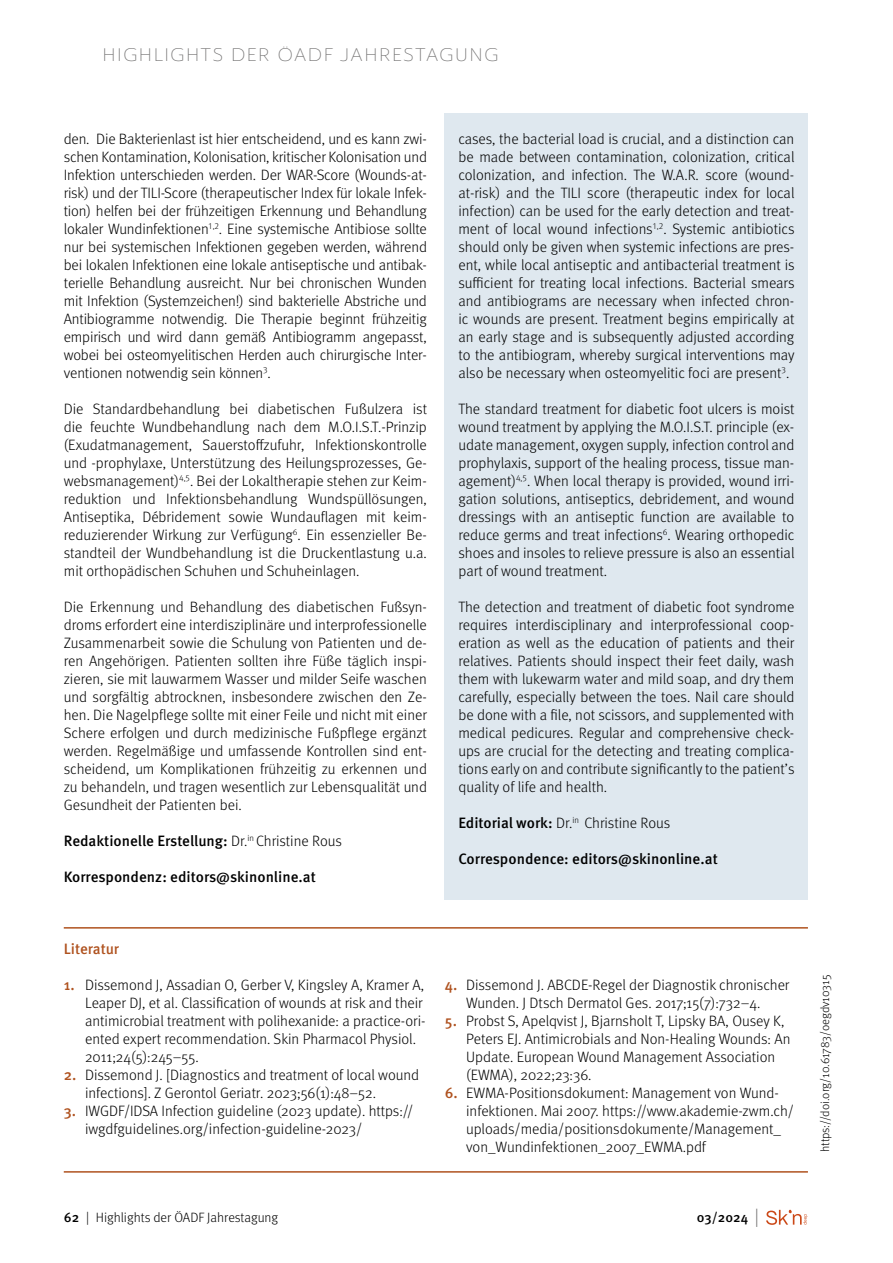
<style>
.page{position:relative;width:893px;height:1263px;background:#fff}
.page>*{position:absolute;margin:0;border:0;box-sizing:border-box;transform-origin:0 0}
.t1{font:300 expanded 18px "Ainslie Sans";letter-spacing:.05em;color:#706f6f}
.Text{font:300 15px/18px "Meta Pro";color:#000}
.Text_ENG{font:300 15px/18px "Meta Pro";color:#000;text-align:justify}
.Text-2{font:500 15px "Meta Pro";color:#000}
.t2{font:500 15px "Meta Pro";letter-spacing:-.005em;color:#af521f}
.t3{font:300 13.5px "Meta Pro";color:#000}
.t4{font:500 13.5px "Meta Pro";color:#000}
.t5{font:300 12px "Meta Pro";color:#000}
.s1{font-weight:300}
.s2{font-weight:500}
.s3{font-weight:500;color:#af521f}
.s4{font-weight:300;font-size:18.9px;color:#706f6f}
</style>
<div class="page">
<svg style="left:766px;top:1210px;width:41px;height:15px"></svg>
<div style="left:445px;top:114px;width:363px;height:786px;background:#dfe8ef"></div>
<hr style="left:64px;top:927px;width:744px;height:1px;background:#af521f">
<hr style="left:64px;top:1171px;width:744px;height:1px;background:#af521f">
<p class="t1" style="left:102px;top:44px;width:353px">HIGH LIGHTS DER ÖADF JAH RESTAGUNG</p>
<p class="Text" style="left:64px;top:129px;width:365px;text-align:justify">den. Die Bakterienlast ist hier entscheidend, und es kann zwi&shy;schen Kontamination, Kolonisation, kritischer Kolonisation und Infektion unterschieden werden. Der WAR-Score (Wounds-at&shy;risk) und der TILI-Score (therapeutischer Index für lokale Infek&shy;tion) helfen bei der frühzeitigen Erkennung und Behandlung lokaler Wundinfektionen<sup>1,2</sup>. Eine systemische Antibiose sollte nur bei systemischen Infektionen gegeben werden, während bei lokalen Infektionen eine lokale antiseptische und antibak&shy;terielle Behandlung ausreicht. Nur bei chronischen Wunden mit Infektion (Systemzeichen!) sind bakterielle Abstriche und Antibiogramme notwendig. Die Therapie beginnt frühzeitig empirisch und wird dann gemäß Antibiogramm angepasst, wobei bei osteomyelitischen Herden auch chirurgische Inter&shy;ventionen notwendig sein können<sup>3</sup>.</p>
<p class="Text" style="left:64px;top:399px;width:365px;text-align:justify">Die Standardbehandlung bei diabetischen Fußulzera ist die feuchte Wundbehandlung nach dem M.O.I.S.T.-Prinzip (Exudatmanagement, Sauerstoffzufuhr, Infektionskontrolle und -prophylaxe, Unterstützung des Heilungsprozesses, Ge&shy;websmanagement)<sup>4,5</sup>. Bei der Lokaltherapie stehen zur Keim&shy;reduktion und Infektionsbehandlung Wundspüllösungen, Antiseptika, Débridement sowie Wundauflagen mit keim&shy;reduzierender Wirkung zur Verfügung<sup>6</sup>. Ein essenzieller Be&shy;standteil der Wundbehandlung ist die Druckentlastung u.a. mit orthopädischen Schuhen und Schuheinlagen.</p>
<p class="Text" style="left:64px;top:597px;width:365px;text-align:justify">Die Erkennung und Behandlung des diabetischen Fußsyn&shy;droms erfordert eine interdisziplinäre und interprofessionelle Zusammenarbeit sowie die Schulung von Patienten und de&shy;ren Angehörigen. Patienten sollten ihre Füße täglich inspi&shy;zieren, sie mit lauwarmem Wasser und milder Seife waschen und sorgfältig abtrocknen, insbesondere zwischen den Ze&shy;hen. Die Nagelpflege sollte mit einer Feile und nicht mit einer Schere erfolgen und durch medizinische Fußpflege ergänzt werden. Regelmäßige und umfassende Kontrollen sind ent&shy;scheidend, um Komplikationen frühzeitig zu erkennen und zu behandeln, und tragen wesentlich zur Lebensqualität und Gesundheit der Patienten bei.</p>
<p class="Text-2" style="left:64px;top:829px;width:280px">Redaktionelle Erstellung: <span class="s1">Dr.</span><sup>in</sup> <span class="s1">Christine Rous</span></p>
<p class="Text-2" style="left:64px;top:865px;width:254px">Korrespondenz: editors@skinonline.at</p>
<p class="Text_ENG" style="left:458px;top:129px;width:338px">cases, the bacterial load is crucial, and a distinction can be made between contamination, colonization, critical colonization, and infection. The W.A.R. score (wound&shy;at-risk) and the TILI score (therapeutic index for local infection) can be used for the early detection and treat&shy;ment of local wound infections<sup>1,2</sup>. Systemic antibiotics should only be given when systemic infections are pres&shy;ent, while local antiseptic and antibacterial treatment is sufficient for treating local infections. Bacterial smears and antibiograms are necessary when infected chron&shy;ic wounds are present. Treatment begins empirically at an early stage and is subsequently adjusted according to the antibiogram, whereby surgical interventions may also be necessary when osteomyelitic foci are present<sup>3</sup>.</p>
<p class="Text_ENG" style="left:458px;top:399px;width:338px">The standard treatment for diabetic foot ulcers is moist wound treatment by applying the M.O.I.S.T. principle (ex&shy;udate management, oxygen supply, infection control and prophylaxis, support of the healing process, tissue man&shy;agement)<sup>4,5</sup>. When local therapy is provided, wound irri&shy;gation solutions, antiseptics, debridement, and wound dressings with an antiseptic function are available to reduce germs and treat infections<sup>6</sup>. Wearing orthopedic shoes and insoles to relieve pressure is also an essential part of wound treatment.</p>
<p class="Text_ENG" style="left:458px;top:597px;width:338px">The detection and treatment of diabetic foot syndrome requires interdisciplinary and interprofessional coop&shy;eration as well as the education of patients and their relatives. Patients should inspect their feet daily, wash them with lukewarm water and mild soap, and dry them carefully, especially between the toes. Nail care should be done with a file, not scissors, and supplemented with medical pedicures. Regular and comprehensive check&shy;ups are crucial for the detecting and treating complica&shy;tions early on and contribute significantly to the patient’s quality of life and health.</p>
<p class="Text" style="left:458px;top:813px;width:213px"><span class="s2">Editorial work:</span> Dr.<sup>in</sup> Christine Rous</p>
<p class="Text-2" style="left:458px;top:847px;width:261px">Correspondence: editors@skinonline.at</p>
<p class="t2" style="left:64px;top:937px;width:57px">Literatur</p>
<p class="Text" style="left:85px;top:975px;width:342px;text-indent:-21px"><span class="s3">1.</span> Dissemond J, Assadian O, Gerber V, Kingsley A, Kramer A, Leaper DJ, et al. Classification of wounds at risk and their antimicrobial treatment with polihexanide: a practice-ori&shy;ented expert recommendation. Skin Pharmacol Physiol.<br>2011;24(5):245–55.</p>
<p class="Text" style="left:85px;top:1065px;width:336px;text-indent:-21px"><span class="s3">2.</span> Dissemond J. [Diagnostics and treatment of local wound infections]. Z Gerontol Geriatr. 2023;56(1):48–52.</p>
<p class="Text" style="left:85px;top:1101px;width:330px;text-indent:-21px"><span class="s3">3.</span> IWGDF/IDSA Infection guideline (2023 update). https:// iwgdfguidelines.org/infection-guideline-2023/</p>
<p class="Text" style="left:445px;top:975px;width:346px;text-align:center"><span class="s3">4.</span> Dissemond J. ABCDE-Regel der Diagnostik chronischer<br>Wunden. J Dtsch Dermatol Ges. 2017;15(7):732–4.</p>
<p class="Text" style="left:466px;top:1011px;width:326px;text-indent:-21px"><span class="s3">5.</span> Probst S, Apelqvist J, Bjarnsholt T, Lipsky BA, Ousey K, Peters EJ. Antimicrobials and Non-Healing Wounds: An Update. European Wound Management Association (EWMA), 2022;23:36.</p>
<p class="Text" style="left:466px;top:1083px;width:329px;text-indent:-21px"><span class="s3">6.</span> EWMA-Positionsdokument: Management von Wund&shy;infektionen. Mai 2007. https://www.akademie-zwm.ch/ uploads/media/positionsdokumente/Management_ von_Wundinfektionen_2007_EWMA.pdf</p>
<p class="t3" style="left:64px;top:1208px;width:216px"><span class="s2">62</span> | Highlights der ÖADF Jahrestagung</p>
<p class="t4" style="left:697px;top:1206px;width:64px">03/2024 <span class="s4">|</span></p>
<p class="t5" style="left:816px;top:1152px;width:179px;rotate:-90deg">https://doi.org/10.61783/oegdv10315</p>
</div>
